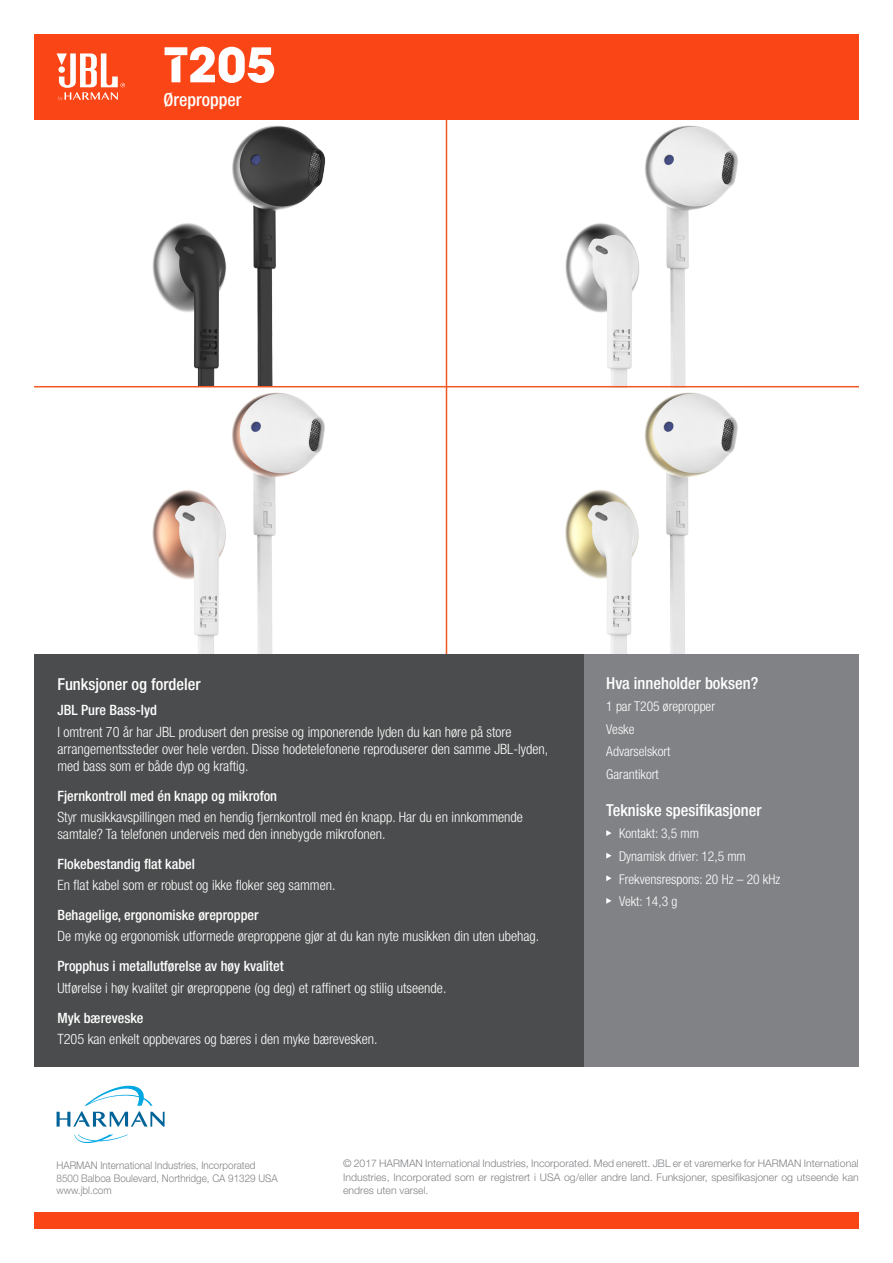
<style>
.page{position:relative;width:893px;height:1263px;background:#fff}
.page>*{position:absolute;margin:0;border:0;box-sizing:border-box;transform-origin:0 0}
.t1{font:500 condensed 18px "Helvetica Neue LT Pro";color:#fff}
.t2{font:500 condensed 16.5px "Helvetica Neue LT Pro";color:#fff}
.t3{font:300 condensed 14.25px/17.1px "Helvetica Neue LT Pro";color:#fff}
.t4{font:500 condensed 14.25px "Helvetica Neue LT Pro";color:#fff}
.t5{font:300 condensed 13.5px "Helvetica Neue LT Pro";color:#fff}
.t6{font:300 10.5px/13.5px "Helvetica Neue LT Pro";color:#808285;text-align:justify}
.t7{font:300 10.5px "Helvetica Neue LT Pro";color:#808285;scale:.94 1}
</style>
<div class="page">
<img style="left:135px;top:119px;width:205px;height:254px">
<img style="left:548px;top:119px;width:206px;height:254px">
<img style="left:135px;top:373px;width:205px;height:281px">
<img style="left:548px;top:373px;width:206px;height:281px">
<div style="left:34px;top:34px;width:825px;height:85px;background:#fa4616"></div>
<div style="left:34px;top:1213px;width:825px;height:16px;background:#fa4616"></div>
<svg style="left:57px;top:53px;width:68px;height:48px"></svg>
<svg style="left:74px;top:1134px;width:54px;height:9px"></svg>
<svg style="left:57px;top:1085px;width:108px;height:42px"></svg>
<hr style="left:446px;top:119px;width:1px;height:535px;background:#f15921">
<hr style="left:34px;top:386px;width:825px;height:1px;background:#f15921">
<div style="left:584px;top:654px;width:275px;height:413px;background:#808285"></div>
<svg style="left:606px;top:830px;width:6px;height:6px"></svg>
<svg style="left:606px;top:853px;width:6px;height:6px"></svg>
<svg style="left:606px;top:875px;width:6px;height:6px"></svg>
<svg style="left:606px;top:898px;width:6px;height:6px"></svg>
<div style="left:34px;top:654px;width:550px;height:413px;background:#4b4c4d"></div>
<svg style="left:165px;top:47px;width:109px;height:36px"></svg>
<p class="t1" style="left:163px;top:89px;width:79px">Ørepropper</p>
<p class="t2" style="left:57px;top:674px;width:145px">Funksjoner og fordeler</p>
<p class="t4" style="left:57px;top:702px;width:101px">JBL Pure Bass-lyd</p>
<p class="t3" style="left:57px;top:723px;width:492px">I omtrent 70 år har JBL produsert den presise og imponerende lyden du kan høre på store arrangementssteder over hele verden. Disse hodetelefonene reproduserer den samme JBL-lyden, med bass som er både dyp og kraftig.</p>
<p class="t4" style="left:57px;top:787px;width:221px">Fjernkontroll med én knapp og mikrofon</p>
<p class="t3" style="left:57px;top:808px;width:467px">Styr musikkavspillingen med en hendig fjernkontroll med én knapp. Har du en innkommende samtale? Ta telefonen underveis med den innebygde mikrofonen.</p>
<p class="t4" style="left:57px;top:855px;width:139px">Flokebestandig flat kabel</p>
<p class="t3" style="left:57px;top:876px;width:280px">En flat kabel som er robust og ikke floker seg sammen.</p>
<p class="t4" style="left:57px;top:906px;width:203px">Behagelige, ergonomiske ørepropper</p>
<p class="t3" style="left:57px;top:928px;width:483px">De myke og ergonomisk utformede øreproppene gjør at du kan nyte musikken din uten ubehag.</p>
<p class="t4" style="left:57px;top:958px;width:228px">Propphus i metallutførelse av høy kvalitet</p>
<p class="t3" style="left:57px;top:979px;width:390px">Utførelse i høy kvalitet gir øreproppene (og deg) et raffinert og stilig utseende.</p>
<p class="t4" style="left:57px;top:1009px;width:88px">Myk bæreveske</p>
<p class="t3" style="left:57px;top:1030px;width:322px">T205 kan enkelt oppbevares og bæres i den myke bærevesken.</p>
<p class="t2" style="left:606px;top:673px;width:154px">Hva inneholder boksen?</p>
<p class="t5" style="left:606px;top:699px;width:110px">1 par T205 ørepropper</p>
<p class="t5" style="left:606px;top:721px;width:30px">Veske</p>
<p class="t5" style="left:606px;top:744px;width:66px">Advarselskort</p>
<p class="t5" style="left:606px;top:766px;width:54px">Garantikort</p>
<p class="t2" style="left:606px;top:800px;width:157px">Tekniske spesifikasjoner</p>
<p class="t5" style="left:619px;top:826px;width:81px">Kontakt: 3,5 mm</p>
<p class="t5" style="left:619px;top:848px;width:128px">Dynamisk driver: 12,5 mm</p>
<p class="t5" style="left:619px;top:871px;width:163px">Frekvensrespons: 20 Hz – 20 kHz</p>
<p class="t5" style="left:619px;top:894px;width:60px">Vekt: 14,3 g</p>
<p class="t7" style="left:57px;top:1159px;width:213px">HARMAN International Industries, Incorporated</p>
<p class="t7" style="left:57px;top:1171px;width:237px">8500 Balboa Boulevard, Northridge, CA 91329 USA</p>
<p class="t7" style="left:57px;top:1184px;width:60px">www.jbl.com</p>
<p class="t6" style="left:343px;top:1156px;width:517px">© 2017 HARMAN International Industries, Incorporated. Med enerett. JBL er et varemerke for HARMAN International Industries, Incorporated som er registrert i USA og/eller andre land. Funksjoner, spesifikasjoner og utseende kan endres uten varsel.</p>
</div>
